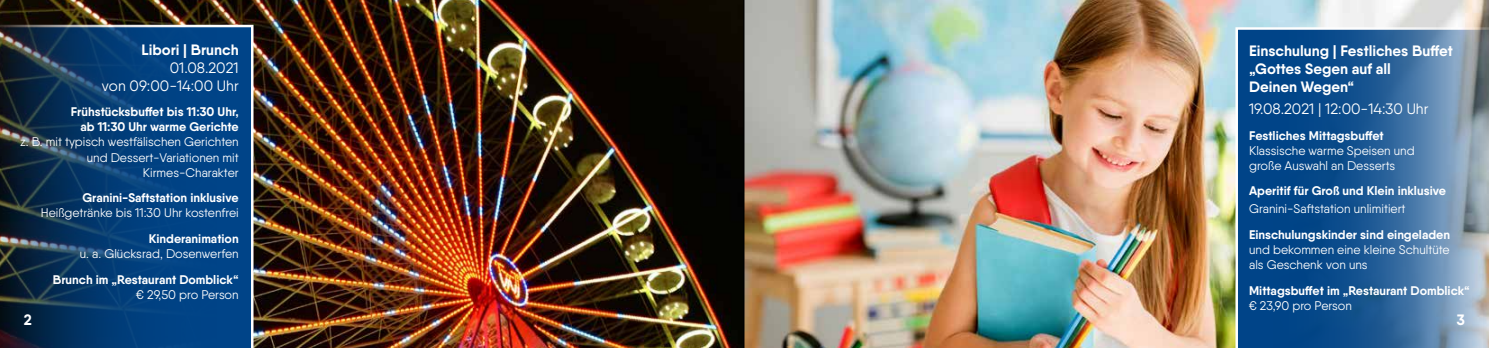
<style>
.page{position:relative;width:1489px;height:348px;background:#fff}
.page>*{position:absolute;margin:0;border:0;box-sizing:border-box;transform-origin:0 0}
.t1{font:700 15px/18px "Qanelas";color:#fff}
.t2{font:15px/18px "Qanelas";color:#fff;text-align:right}
.t3{font:12.5px/15px "Qanelas";color:#fff}
.t4{font:700 12.5px/15px "Qanelas";color:#fff;text-align:right}
</style>
<div class="page">
<img style="left:744px;top:0;width:744px;height:347px">
<img style="left:0;top:0;width:744px;height:347px">
<svg style="left:0;top:25px;width:253px;height:322px;background:#0b3d6f"></svg>
<svg style="left:1235px;top:27px;width:253px;height:320px;background:#33689b"></svg>
<p class="t1" style="left:142px;top:40px;width:99px">Libori | Brunch</p>
<p class="t2" style="left:102px;top:58px;width:138px">01.08.2021<br>von 09:00-14:00 Uhr</p>
<p class="t4" style="left:71px;top:104px;width:169px">Frühstücksbuffet bis 11:30 Uhr, ab 11:30 Uhr warme Gerichte</p>
<p class="t3" style="left:20px;top:134px;width:220px;text-align:right">z. B. mit typisch westfälischen Gerichten und Dessert-Variationen mit<br>Kirmes-Charakter</p>
<p class="t4" style="left:82px;top:190px;width:158px">Granini-Saftstation inklusive</p>
<p class="t3" style="left:41px;top:205px;width:199px">Heißgetränke bis 11:30 Uhr kostenfrei</p>
<p class="t4" style="left:149px;top:230px;width:91px">Kinderanimation</p>
<p class="t3" style="left:80px;top:245px;width:160px">u. a. Glücksrad, Dosenwerfen</p>
<p class="t4" style="left:53px;top:271px;width:187px">Brunch im „Restaurant Domblick“</p>
<p class="t3" style="left:136px;top:286px;width:104px">€ 29,50 pro Person</p>
<p class="t1" style="left:1248px;top:42px;width:205px">Einschulung | Festliches Buffet „Gottes Segen auf all<br>Deinen Wegen“</p>
<p class="t2" style="left:1248px;top:99px;width:181px">19.08.2021 | 12:00-14:30 Uhr</p>
<p class="t4" style="left:1248px;top:127px;width:136px">Festliches Mittagsbuffet</p>
<p class="t3" style="left:1248px;top:142px;width:167px">Klassische warme Speisen und große Auswahl an Desserts</p>
<p class="t4" style="left:1248px;top:183px;width:198px">Aperitif für Groß und Klein inklusive</p>
<p class="t3" style="left:1248px;top:201px;width:158px">Granini-Saftstation unlimitiert</p>
<p class="t4" style="left:1248px;top:227px;width:202px">Einschulungskinder sind eingeladen</p>
<p class="t3" style="left:1248px;top:242px;width:202px">und bekommen eine kleine Schultüte als Geschenk von uns</p>
<p class="t4" style="left:1248px;top:282px;width:222px">Mittagsbuffet im „Restaurant Domblick“</p>
<p class="t3" style="left:1248px;top:297px;width:104px">€ 23,90 pro Person</p>
<p class="t1" style="left:24px;top:310px;width:9px">2</p>
<p class="t1" style="left:1456px;top:310px;width:10px">3</p>
</div>
